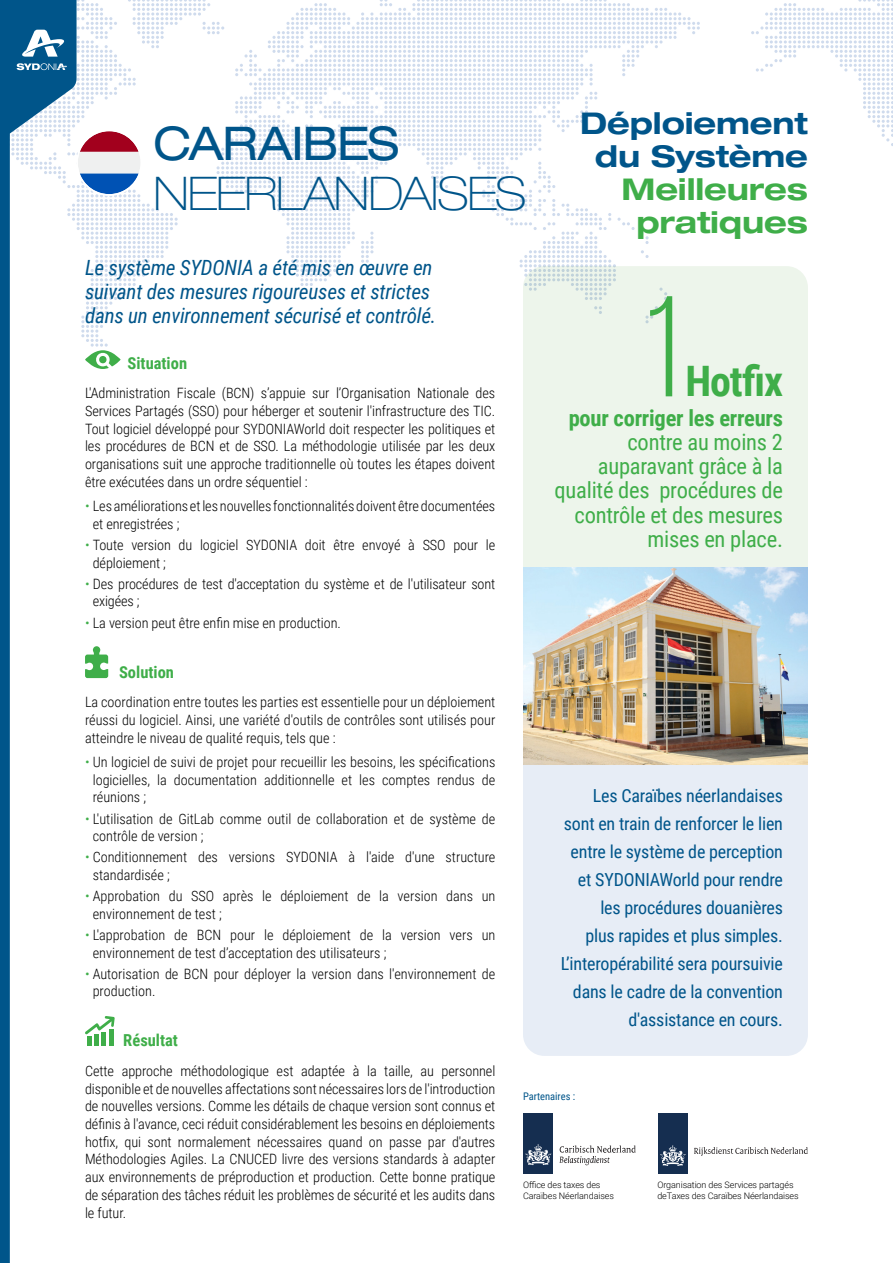
<style>
.page{position:relative;width:893px;height:1263px;background:#fff}
.page>*{position:absolute;margin:0;border:0;box-sizing:border-box;transform-origin:0 0}
.t1{font:142.8px "Bebas Neue";color:#3fae49}
.t2{font:100 expanded 46.5px "Helvetica Neue LT Std";letter-spacing:-.025em;color:#00558a}
.t3{font:expanded 46.5px "Helvetica Neue LT Std";letter-spacing:-.035em;color:#00558a}
.t4{font:700 42px "Roboto Condensed";color:#3fae49}
.t5{font:700 expanded 30px/33px "Helvetica Neue LT Std";letter-spacing:-.005em;color:#00558a;text-align:center}
.t6{font:700 expanded 30px/33px "Helvetica Neue LT Std";letter-spacing:-.005em;color:#3fae49;text-align:center}
.t7{font:22.5px/24px "Roboto Condensed";letter-spacing:-.01em;color:#3fae49;text-align:right}
.t8{font:700 22.5px "Roboto Condensed";letter-spacing:-.01em;color:#3fae49}
.t9{font:italic 21px/24px "Roboto Condensed";letter-spacing:-.01em;color:#00558a}
.t10{font:18px/28px "Roboto Condensed";letter-spacing:-.01em;color:#00558a;text-align:right}
.t11{font:700 16.5px "Roboto Condensed";color:#3fae49}
.t12{font:300 14.25px/17.7px "Roboto Condensed";color:#000}
.t13{font:10.5px "Roboto Condensed";color:#00558a}
.t14{font:300 9px/10.5px "Roboto";letter-spacing:-.01em;color:#000}
.s1{color:#3fae49}
</style>
<div class="page">
<svg style="left:751px;top:0;width:142px;height:146px"></svg>
<div style="left:523px;top:266px;width:285px;height:423px;background:#edf5eb;border-radius:21px"></div>
<div style="left:523px;top:675px;width:285px;height:381px;background:#e7edf6;border-radius:21px"></div>
<img style="left:523px;top:568px;width:285px;height:196px">
<svg style="left:85px;top:1016px;width:30px;height:30px"></svg>
<svg style="left:85px;top:646px;width:23px;height:32px"></svg>
<div style="left:658px;top:1113px;width:29px;height:61px;background:#152e50"></div>
<svg style="left:660px;top:1145px;width:26px;height:21px"></svg>
<svg style="left:694px;top:1147px;width:114px;height:9px"></svg>
<div style="left:523px;top:1113px;width:30px;height:60px;background:#152e50"></div>
<svg style="left:525px;top:1144px;width:26px;height:22px"></svg>
<svg style="left:559px;top:1145px;width:77px;height:20px"></svg>
<div style="left:0;top:369px;width:10px;height:894px;background:#00558a"></div>
<svg style="left:0;top:0;width:700px;height:369px"></svg>
<h2 class="t3" style="left:153px;top:115px;width:247px">CARAIBES</h2>
<h2 class="t2" style="left:153px;top:165px;width:374px">NEERLANDAISES</h2>
<h3 class="t9" style="left:85px;top:255px;width:353px">Le système SYDONIA a été mis en œuvre en suivant des mesures rigoureuses et strictes dans un environnement sécurisé et contrôlé.</h3>
<p class="t11" style="left:128px;top:351px;width:61px">Situation</p>
<p class="t12" style="left:85px;top:384px;width:412px;text-align:justify">L'Administration Fiscale (BCN) s’appuie sur l’Organisation Nationale des Services Partagés (SSO) pour héberger et soutenir l'infrastructure des TIC.<br>Tout logiciel développé pour SYDONIAWorld doit respecter les politiques et les procédures de BCN et de SSO. La méthodologie utilisée par les deux organisations suit une approche traditionnelle où toutes les étapes doivent être exécutées dans un ordre séquentiel :</p>
<p class="t12" style="left:93px;top:497px;width:404px;text-indent:-8px"><span class="s1">•</span> Les améliorations et les nouvelles fonctionnalités doivent être documentées et enregistrées ;</p>
<p class="t12" style="left:93px;top:535px;width:404px;text-indent:-8px"><span class="s1">•</span> Toute version du logiciel SYDONIA doit être envoyé à SSO pour le déploiement ;</p>
<p class="t12" style="left:93px;top:574px;width:404px;text-indent:-8px"><span class="s1">•</span> Des procédures de test d'acceptation du système et de l'utilisateur sont exigées ;</p>
<p class="t12" style="left:85px;top:613px;width:257px"><span class="s1">•</span> La version peut être enfin mise en production.</p>
<p class="t11" style="left:119px;top:660px;width:56px">Solution</p>
<p class="t12" style="left:85px;top:693px;width:412px;text-align:justify">La coordination entre toutes les parties est essentielle pour un déploiement réussi du logiciel. Ainsi, une variété d'outils de contrôles sont utilisés pour atteindre le niveau de qualité requis, tels que :</p>
<p class="t12" style="left:93px;top:752px;width:404px;text-align:justify;text-indent:-8px"><span class="s1">•</span> Un logiciel de suivi de projet pour recueillir les besoins, les spécifications logicielles, la documentation additionnelle et les comptes rendus de réunions ;</p>
<p class="t12" style="left:93px;top:809px;width:404px;text-indent:-8px"><span class="s1">•</span> L'utilisation de GitLab comme outil de collaboration et de système de contrôle de version ;</p>
<p class="t12" style="left:93px;top:848px;width:404px;text-indent:-8px"><span class="s1">•</span> Conditionnement des versions SYDONIA à l'aide d'une structure standardisée ;</p>
<p class="t12" style="left:93px;top:887px;width:404px;text-indent:-8px"><span class="s1">•</span> Approbation du SSO après le déploiement de la version dans un environnement de test ;</p>
<p class="t12" style="left:93px;top:925px;width:404px;text-indent:-8px"><span class="s1">•</span> L'approbation de BCN pour le déploiement de la version vers un environnement de test d’acceptation des utilisateurs ;</p>
<p class="t12" style="left:93px;top:964px;width:404px;text-indent:-8px"><span class="s1">•</span> Autorisation de BCN pour déployer la version dans l'environnement de production.</p>
<h3 class="t5" style="left:580px;top:106px;width:229px">Déploiement du Système</h3>
<h3 class="t6" style="left:622px;top:172px;width:188px">Meilleures pratiques</h3>
<h1 class="t1" style="left:641px;top:271px;width:42px">1</h1>
<h3 class="t4" style="left:685px;top:352px;width:99px">Hotfix</h3>
<h3 class="t8" style="left:569px;top:403px;width:216px">pour corriger les erreurs</h3>
<h3 class="t7" style="left:555px;top:430px;width:230px">contre au moins 2 auparavant grâce à la qualité des procédures de contrôle et des mesures mises en place.</h3>
<p class="t10" style="left:561px;top:781px;width:224px">Les Caraïbes néerlandaises sont en train de renforcer le lien entre le système de perception et SYDONIAWorld pour rendre les procédures douanières<br>plus rapides et plus simples.<br>L’interopérabilité sera poursuivie dans le cadre de la convention d'assistance en cours.</p>
<p class="t11" style="left:123px;top:1029px;width:56px">Résultat</p>
<p class="t12" style="left:85px;top:1061px;width:412px;text-align:justify">Cette approche méthodologique est adaptée à la taille, au personnel disponible et de nouvelles affectations sont nécessaires lors de l'introduction de nouvelles versions. Comme les détails de chaque version sont connus et définis à l'avance, ceci réduit considérablement les besoins en déploiements hotfix, qui sont normalement nécessaires quand on passe par d'autres Méthodologies Agiles. La CNUCED livre des versions standards à adapter aux environnements de préproduction et production. Cette bonne pratique de séparation des tâches réduit les problèmes de sécurité et les audits dans le futur.</p>
<p class="t13" style="left:523px;top:1089px;width:54px">Partenaires :</p>
<p class="t14" style="left:523px;top:1179px;width:92px">Office des taxes des<br>Caraïbes Néerlandaises</p>
<p class="t14" style="left:657px;top:1179px;width:143px">Organisation des Services partagés deTaxes des Caraïbes Néerlandaises</p>
</div>
